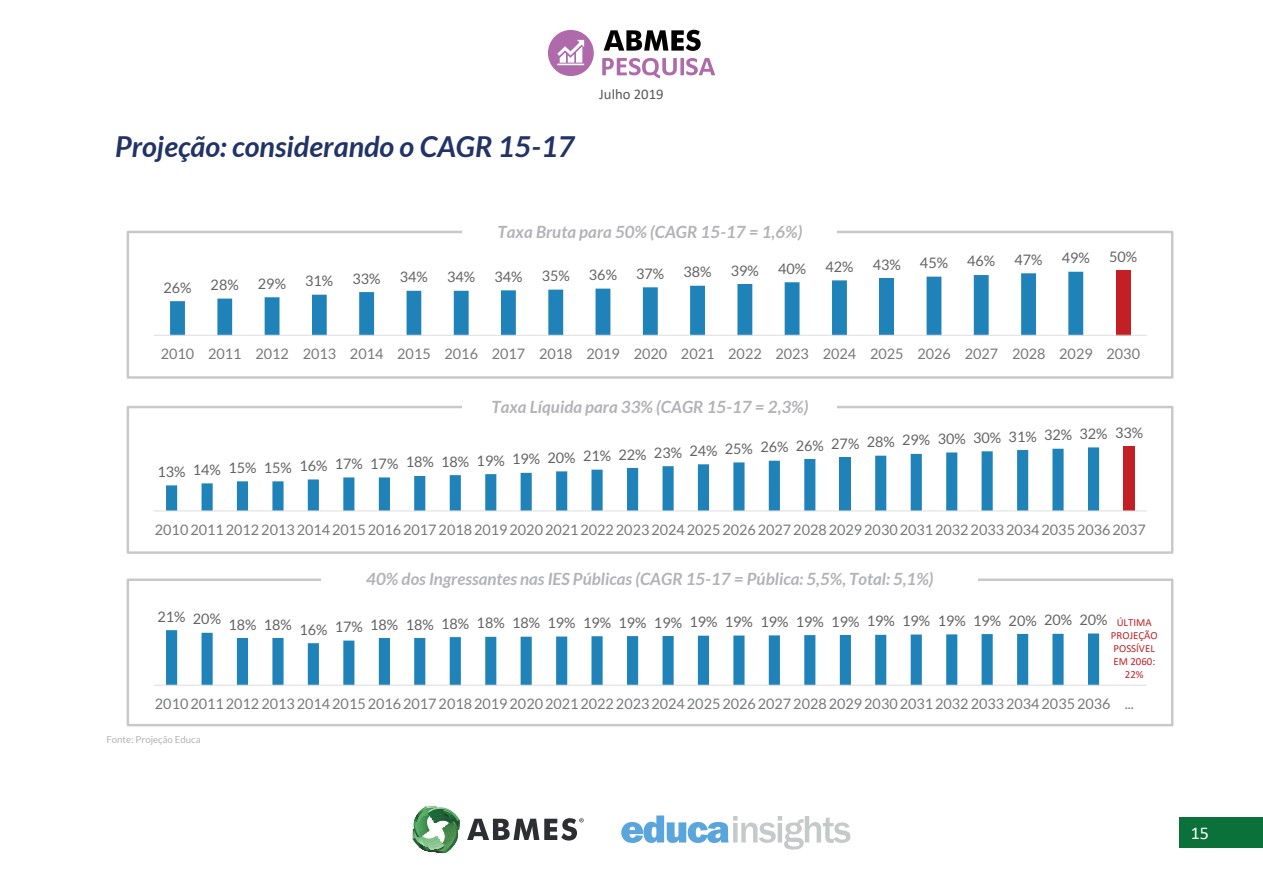
<style>
.page{position:relative;width:1263px;height:893px;background:#fff}
.page>*{position:absolute;margin:0;border:0;box-sizing:border-box;transform-origin:0 0}
.t1{font:italic 700 28.8px "Lato";color:#213367}
.t2{font:18px "Calibri";color:#fff}
.t3{font:italic 700 16.95px "Lato";color:#b2b3b7}
.t4{font:14.7px "Calibri";color:#57585a}
.t5{font:14.4px "Lato";color:#76787b}
.t6{font:14.4px "Lato";color:#636366}
.t7{font:10.8px/13px "Calibri";color:#c22025;text-align:center}
.t8{font:9.6px "Lato";color:#b2b3b7}
</style>
<div class="page">
<svg style="left:621px;top:815px;width:229px;height:34px"></svg>
<svg style="left:412px;top:806px;width:48px;height:47px"></svg>
<svg style="left:467px;top:818px;width:117px;height:22px"></svg>
<div style="left:548px;top:30px;width:46px;height:46px;background:#ae6aab;border-radius:50%"></div>
<svg style="left:604px;top:30px;width:97px;height:21px"></svg>
<svg style="left:602px;top:58px;width:113px;height:20px"></svg>
<svg style="left:557px;top:40px;width:27px;height:25px"></svg>
<div style="left:1179px;top:817px;width:84px;height:30px;background:#0a713a"></div>
<div style="left:127px;top:231px;width:1046px;height:148px;border:2px solid #c7c8ca"></div>
<div style="left:463px;top:216px;width:374px;height:30px;background:#fff"></div>
<div style="left:127px;top:406px;width:1046px;height:148px;border:2px solid #c7c8ca"></div>
<div style="left:127px;top:578px;width:1046px;height:148px;border:2px solid #c7c8ca"></div>
<div style="left:463px;top:392px;width:374px;height:29px;background:#fff"></div>
<div style="left:322px;top:564px;width:656px;height:29px;background:#fff"></div>
<div style="left:1116px;top:270px;width:14px;height:65px;background:#c22025"></div>
<svg style="left:170px;top:272px;width:913px;height:63px"></svg>
<hr style="left:154px;top:335px;width:993px;height:1px;background:#dcdddf">
<div style="left:1123px;top:446px;width:11px;height:65px;background:#c22025"></div>
<svg style="left:166px;top:447px;width:933px;height:63px"></svg>
<hr style="left:154px;top:510px;width:993px;height:1px;background:#dcdddf">
<svg style="left:166px;top:630px;width:933px;height:55px"></svg>
<hr style="left:154px;top:685px;width:993px;height:1px;background:#dcdddf">
<h1 class="t1" style="left:115px;top:130px;width:461px">Projeção: considerando o CAGR 15-17</h1>
<p class="t4" style="left:599px;top:84px;width:66px">Julho 2019</p>
<p class="t3" style="left:498px;top:222px;width:306px">Taxa Bruta para 50% (CAGR 15-17 = 1,6%)</p>
<p class="t6" style="left:163px;top:279px;width:30px">26%</p>
<p class="t6" style="left:211px;top:277px;width:30px">28%</p>
<p class="t6" style="left:258px;top:276px;width:30px">29%</p>
<p class="t6" style="left:305px;top:273px;width:30px">31%</p>
<p class="t6" style="left:352px;top:270px;width:30px">33%</p>
<p class="t6" style="left:400px;top:269px;width:30px">34%</p>
<p class="t6" style="left:447px;top:269px;width:30px">34%</p>
<p class="t6" style="left:494px;top:269px;width:30px">34%</p>
<p class="t6" style="left:542px;top:268px;width:30px">35%</p>
<p class="t6" style="left:589px;top:267px;width:30px">36%</p>
<p class="t6" style="left:636px;top:266px;width:30px">37%</p>
<p class="t6" style="left:683px;top:264px;width:30px">38%</p>
<p class="t6" style="left:731px;top:262px;width:30px">39%</p>
<p class="t6" style="left:778px;top:261px;width:30px">40%</p>
<p class="t6" style="left:825px;top:259px;width:30px">42%</p>
<p class="t6" style="left:873px;top:257px;width:30px">43%</p>
<p class="t6" style="left:920px;top:255px;width:30px">45%</p>
<p class="t6" style="left:967px;top:253px;width:30px">46%</p>
<p class="t6" style="left:1014px;top:252px;width:30px">47%</p>
<p class="t6" style="left:1062px;top:250px;width:30px">49%</p>
<p class="t6" style="left:1109px;top:248px;width:30px">50%</p>
<p class="t5" style="left:161px;top:346px;width:981px">2010 2011 2012 2013 2014 2015 2016 2017 2018 2019 2020 2021 2022 2023 2024 2025 2026 2027 2028 2029 2030</p>
<p class="t3" style="left:491px;top:397px;width:319px">Taxa Líquida para 33% (CAGR 15-17 = 2,3%)</p>
<p class="t6" style="left:157px;top:445px;width:987px">13% 14% 15% 15% 16% 17% 17% 18% 18% 19% 19% 20% 21% 22% 23% 24% 25% 26% 26% 27% 28% 29% 30% 30% 31% 32% 32% 33%</p>
<p class="t5" style="left:155px;top:521px;width:992px">2010201120122013201420152016201720182019202020212022202320242025202620272028202920302031203220332034203520362037</p>
<p class="t3" style="left:366px;top:569px;width:569px">40% dos Ingressantes nas IES Públicas (CAGR 15-17 = Pública: 5,5%, Total: 5,1%)</p>
<p class="t6" style="left:157px;top:614px;width:952px">21% 20% 18% 18% 16% 17% 18% 18% 18% 18% 18% 19% 19% 19% 19% 19% 19% 19% 19% 19% 19% 19% 19% 19% 20% 20% 20%</p>
<p class="t7" style="left:1111px;top:615px;width:48px">ÚLTIMA<br>PROJEÇÃO<br>POSSÍVEL<br>EM 2060:<br>22%</p>
<p class="t5" style="left:155px;top:696px;width:980px">201020112012201320142015201620172018201920202021202220232024202520262027202820292030203120322033203420352036 ...</p>
<p class="t8" style="left:106px;top:734px;width:96px">Fonte: Projeção Educa</p>
<p class="t2" style="left:1191px;top:820px;width:20px">15</p>
</div>
